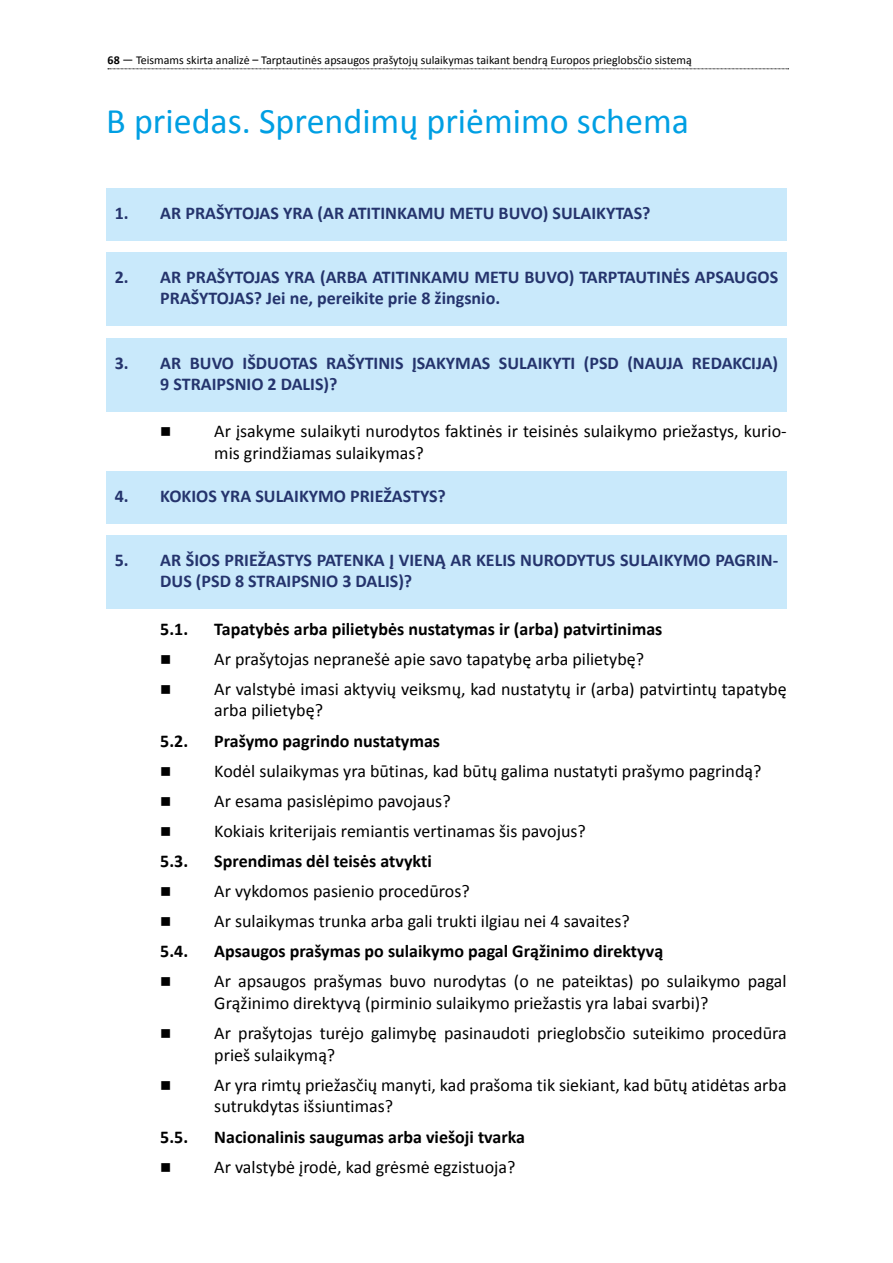
<style>
.page{position:relative;width:893px;height:1263px;background:#fff}
.page>*{position:absolute;margin:0;border:0;box-sizing:border-box;transform-origin:0 0}
.title_1_nn{font:36px "Calibri";color:#009fe3}
.body{font:18px/21.6px "Calibri";color:#000}
.body_box_last{font:700 18px/21.6px "Calibri";color:#25346d}
.body-2{font:700 18px "Calibri";color:#000}
.t1{font:12px "Calibri";color:#000}
.s1{font-weight:700}
</style>
<div class="page">
<svg style="left:108px;top:69px;width:681px;height:1px"></svg>
<div style="left:106px;top:188px;width:681px;height:52px;background:#c9e9fb"></div>
<div style="left:106px;top:252px;width:681px;height:74px;background:#c9e9fb"></div>
<div style="left:106px;top:338px;width:681px;height:74px;background:#c9e9fb"></div>
<div style="left:106px;top:471px;width:681px;height:52px;background:#c9e9fb"></div>
<div style="left:106px;top:535px;width:681px;height:74px;background:#c9e9fb"></div>
<p class="t1" style="left:108px;top:53px;width:586px"><span class="s1">68</span> — Teismams skirta analizė – Tarptautinės apsaugos prašytojų sulaikymas taikant bendrą Europos prieglobsčio sistemą</p>
<p class="title_1_nn" style="left:106px;top:99px;width:584px">B priedas. Sprendimų priėmimo schema</p>
<p class="body_box_last" style="left:115px;top:201px;width:537px">1. AR PRAŠYTOJAS YRA (AR ATITINKAMU METU BUVO) SULAIKYTAS?</p>
<p class="body_box_last" style="left:160px;top:265px;width:619px;text-indent:-45px">2. AR PRAŠYTOJAS YRA (ARBA ATITINKAMU METU BUVO) TARPTAUTINĖS APSAUGOS<br>PRAŠYTOJAS? Jei ne, pereikite prie 8 žingsnio.</p>
<p class="body_box_last" style="left:160px;top:351px;width:619px;text-indent:-45px">3. AR BUVO IŠDUOTAS RAŠYTINIS ĮSAKYMAS SULAIKYTI (PSD (NAUJA REDAKCIJA)<br>9 STRAIPSNIO 2 DALIS)?</p>
<p class="body" style="left:214px;top:420px;width:573px;text-indent:-54px">■ Ar įsakyme sulaikyti nurodytos faktinės ir teisinės sulaikymo priežastys, kurio&shy;mis grindžiamas sulaikymas?</p>
<p class="body_box_last" style="left:115px;top:484px;width:333px">4. KOKIOS YRA SULAIKYMO PRIEŽASTYS?</p>
<p class="body_box_last" style="left:160px;top:548px;width:619px;text-indent:-45px">5. AR ŠIOS PRIEŽASTYS PATENKA Į VIENĄ AR KELIS NURODYTUS SULAIKYMO PAGRIN-<br>DUS (PSD 8 STRAIPSNIO 3 DALIS)?</p>
<p class="body-2" style="left:160px;top:617px;width:29px">5.1.</p>
<p class="body-2" style="left:214px;top:617px;width:450px">Tapatybės arba pilietybės nustatymas ir (arba) patvirtinimas</p>
<p class="body" style="left:160px;top:647px;width:485px">■ Ar prašytojas nepranešė apie savo tapatybę arba pilietybę?</p>
<p class="body" style="left:214px;top:677px;width:574px;text-indent:-54px">■ Ar valstybė imasi aktyvių veiksmų, kad nustatytų ir (arba) patvirtintų tapatybę arba pilietybę?</p>
<p class="body-2" style="left:160px;top:729px;width:29px">5.2.</p>
<p class="body-2" style="left:214px;top:729px;width:227px">Prašymo pagrindo nustatymas</p>
<p class="body" style="left:160px;top:759px;width:603px">■ Kodėl sulaikymas yra būtinas, kad būtų galima nustatyti prašymo pagrindą?</p>
<p class="body" style="left:160px;top:789px;width:292px">■ Ar esama pasislėpimo pavojaus?</p>
<p class="body" style="left:160px;top:819px;width:427px">■ Kokiais kriterijais remiantis vertinamas šis pavojus?</p>
<p class="body-2" style="left:160px;top:850px;width:29px">5.3.</p>
<p class="body-2" style="left:214px;top:850px;width:219px">Sprendimas dėl teisės atvykti</p>
<p class="body" style="left:160px;top:879px;width:311px">■ Ar vykdomos pasienio procedūros?</p>
<p class="body" style="left:160px;top:909px;width:471px">■ Ar sulaikymas trunka arba gali trukti ilgiau nei 4 savaites?</p>
<p class="body-2" style="left:160px;top:940px;width:29px">5.4.</p>
<p class="body-2" style="left:214px;top:940px;width:450px">Apsaugos prašymas po sulaikymo pagal Grąžinimo direktyvą</p>
<p class="body" style="left:214px;top:970px;width:574px;text-indent:-54px">■ Ar apsaugos prašymas buvo nurodytas (o ne pateiktas) po sulaikymo pagal<br>Grąžinimo direktyvą (pirminio sulaikymo priežastis yra labai svarbi)?</p>
<p class="body" style="left:214px;top:1021px;width:574px;text-indent:-54px">■ Ar prašytojas turėjo galimybę pasinaudoti prieglobsčio suteikimo procedūra prieš sulaikymą?</p>
<p class="body" style="left:214px;top:1073px;width:574px;text-indent:-54px">■ Ar yra rimtų priežasčių manyti, kad prašoma tik siekiant, kad būtų atidėtas arba sutrukdytas išsiuntimas?</p>
<p class="body-2" style="left:160px;top:1125px;width:29px">5.5.</p>
<p class="body-2" style="left:214px;top:1125px;width:312px">Nacionalinis saugumas arba viešoji tvarka</p>
<p class="body" style="left:160px;top:1155px;width:357px">■ Ar valstybė įrodė, kad grėsmė egzistuoja?</p>
</div>
